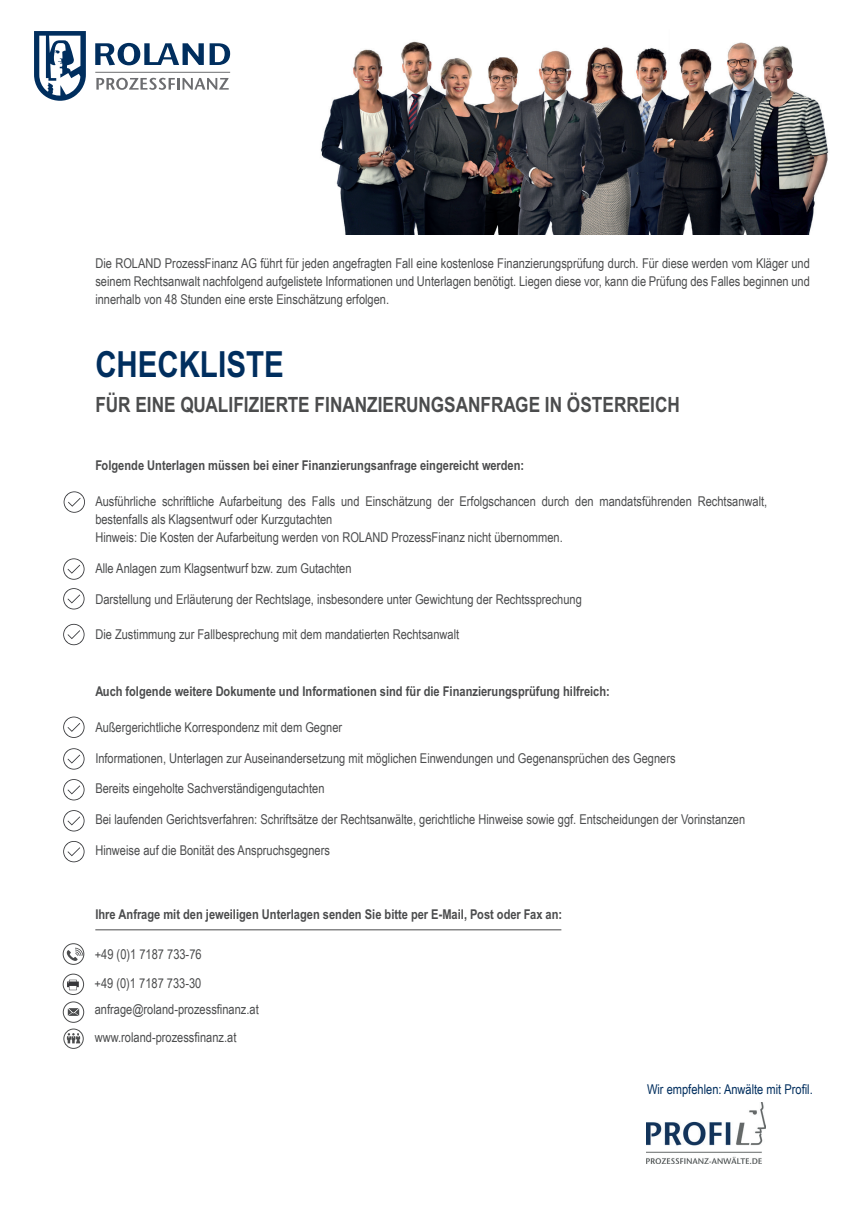
<style>
.page{position:relative;width:864px;height:1212px;background:#fff}
.page>*{position:absolute;margin:0;border:0;box-sizing:border-box;transform-origin:0 0}
.t1{font:700 36px "Arial Narrow MT Std";color:#002e5e}
.t2{font:700 21px "Arial Narrow MT Std";color:#4b4c4d}
.t3{font:13.5px/18px "Arial Narrow";color:#4b4c4d}
.t4{font:700 13.5px "Arial Narrow MT Std";color:#4b4c4d}
.t5{font:13.5px "Arial Narrow";color:#002e5e}
</style>
<div class="page">
<img style="left:646px;top:1102px;width:119px;height:61px">
<hr style="left:95px;top:72px;width:135px;height:1px;background:#6c6d70">
<svg style="left:95px;top:43px;width:135px;height:22px"></svg>
<svg style="left:96px;top:78px;width:132px;height:12px"></svg>
<svg style="left:34px;top:31px;width:52px;height:70px"></svg>
<img style="left:321px;top:41px;width:508px;height:193px">
<div style="left:63px;top:1001px;width:21px;height:22px;border:1px solid #4b4c4d;border-radius:50%"></div>
<svg style="left:68px;top:1008px;width:11px;height:8px"></svg>
<div style="left:63px;top:943px;width:21px;height:22px;border:1px solid #4b4c4d;border-radius:50%"></div>
<svg style="left:67px;top:948px;width:16px;height:13px"></svg>
<div style="left:63px;top:1029px;width:21px;height:20px;border:1px solid #4b4c4d;border-radius:50%"></div>
<svg style="left:67px;top:1033px;width:13px;height:10px"></svg>
<div style="left:63px;top:974px;width:21px;height:21px;border:1px solid #4b4c4d;border-radius:50%"></div>
<svg style="left:67px;top:980px;width:12px;height:10px"></svg>
<svg style="left:64px;top:491px;width:21px;height:22px"></svg>
<svg style="left:63px;top:558px;width:21px;height:22px"></svg>
<svg style="left:63px;top:588px;width:21px;height:21px"></svg>
<svg style="left:63px;top:624px;width:21px;height:21px"></svg>
<svg style="left:63px;top:716px;width:21px;height:22px"></svg>
<svg style="left:63px;top:748px;width:21px;height:21px"></svg>
<svg style="left:63px;top:779px;width:21px;height:21px"></svg>
<svg style="left:63px;top:810px;width:21px;height:21px"></svg>
<svg style="left:63px;top:841px;width:21px;height:21px"></svg>
<hr style="left:95px;top:929px;width:466px;height:1px;background:#4b4c4d">
<p class="t3" style="left:95px;top:254px;width:715px;text-align:justify">Die ROLAND ProzessFinanz AG führt für jeden angefragten Fall eine kostenlose Finanzierungsprüfung durch. Für diese werden vom Kläger und seinem Rechtsanwalt nachfolgend aufgelistete Informationen und Unterlagen benötigt. Liegen diese vor, kann die Prüfung des Falles beginnen und innerhalb von 48 Stunden eine erste Einschätzung erfolgen.</p>
<h1 class="t1" style="left:95px;top:343px;width:190px">CHECKLISTE</h1>
<h2 class="t2" style="left:95px;top:392px;width:585px">FÜR EINE QUALIFIZIERTE FINANZIERUNGSANFRAGE IN ÖSTERREICH</h2>
<p class="t4" style="left:95px;top:457px;width:430px">Folgende Unterlagen müssen bei einer Finanzierungsanfrage eingereicht werden:</p>
<p class="t3" style="left:95px;top:492px;width:673px">Ausführliche schriftliche Aufarbeitung des Falls und Einschätzung der Erfolgschancen durch den mandatsführenden Rechtsanwalt, bestenfalls als Klagsentwurf oder Kurzgutachten<br>Hinweis: Die Kosten der Aufarbeitung werden von ROLAND ProzessFinanz nicht übernommen.</p>
<p class="t3" style="left:95px;top:559px;width:258px">Alle Anlagen zum Klagsentwurf bzw. zum Gutachten</p>
<p class="t3" style="left:95px;top:589px;width:488px">Darstellung und Erläuterung der Rechtslage, insbesondere unter Gewichtung der Rechtssprechung</p>
<p class="t3" style="left:95px;top:624px;width:365px">Die Zustimmung zur Fallbesprechung mit dem mandatierten Rechtsanwalt</p>
<p class="t4" style="left:95px;top:683px;width:515px">Auch folgende weitere Dokumente und Informationen sind für die Finanzierungsprüfung hilfreich:</p>
<p class="t3" style="left:95px;top:718px;width:248px">Außergerichtliche Korrespondenz mit dem Gegner</p>
<p class="t3" style="left:95px;top:748px;width:581px">Informationen, Unterlagen zur Auseinandersetzung mit möglichen Einwendungen und Gegenansprüchen des Gegners</p>
<p class="t3" style="left:95px;top:779px;width:230px">Bereits eingeholte Sachverständigengutachten</p>
<p class="t3" style="left:95px;top:810px;width:651px">Bei laufenden Gerichtsverfahren: Schriftsätze der Rechtsanwälte, gerichtliche Hinweise sowie ggf. Entscheidungen der Vorinstanzen</p>
<p class="t3" style="left:95px;top:841px;width:236px">Hinweise auf die Bonität des Anspruchsgegners</p>
<p class="t4" style="left:95px;top:906px;width:468px">Ihre Anfrage mit den jeweiligen Unterlagen senden Sie bitte per E-Mail, Post oder Fax an:</p>
<p class="t3" style="left:95px;top:945px;width:108px">+49 (0)1 7187 733-76</p>
<p class="t3" style="left:94px;top:974px;width:108px">+49 (0)1 7187 733-30</p>
<p class="t3" style="left:95px;top:995px;width:165px;line-height:27.2px">anfrage@roland-prozessfinanz.at www.roland-prozessfinanz.at</p>
<p class="t5" style="left:646px;top:1079px;width:167px">Wir empfehlen: Anwälte mit Profil.</p>
</div>
